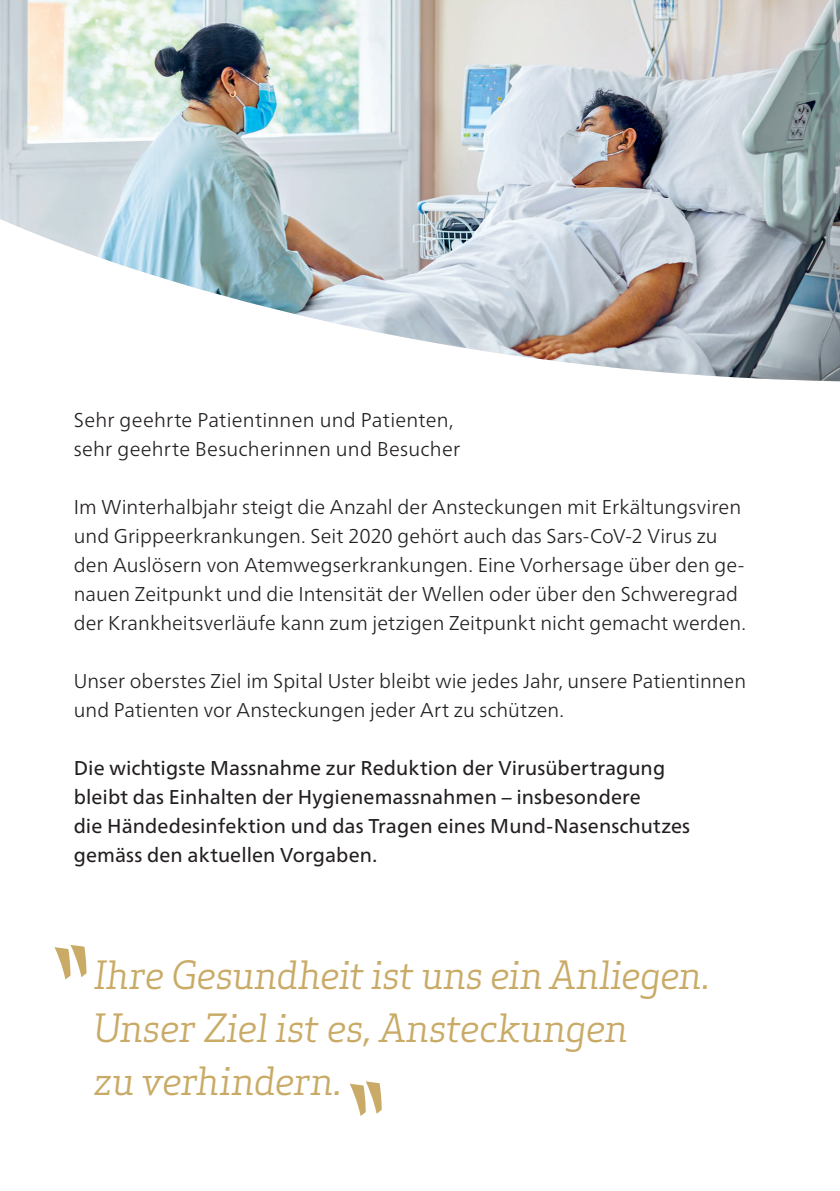
<style>
.page{position:relative;width:840px;height:1191px;background:#fff}
.page>*{position:absolute;margin:0;border:0;box-sizing:border-box;transform-origin:0 0}
.t1{font:italic 38px/53px "Apex Serif";letter-spacing:-.02em;color:#c9ab67}
.t2{font:300 20px/29px "Frutiger Neue LTW1 G";letter-spacing:.005em;color:#231f20}
.t3{font:20px/29px "Frutiger Neue LTW1 G";letter-spacing:.005em;color:#231f20}
</style>
<div class="page">
<svg style="left:349px;top:1081px;width:33px;height:35px"></svg>
<svg style="left:54px;top:945px;width:33px;height:34px"></svg>
<img style="left:0;top:0;width:839px;height:381px">
<p class="t2" style="left:74px;top:405px;width:388px">Sehr geehrte Patientinnen und Patienten, sehr geehrte Besucherinnen und Besucher</p>
<p class="t2" style="left:74px;top:492px;width:673px">Im Winterhalbjahr steigt die Anzahl der Ansteckungen mit Erkältungsviren und Grippeerkrankungen. Seit 2020 gehört auch das Sars-CoV-2 Virus zu den Auslösern von Atemwegserkrankungen. Eine Vorhersage über den ge&shy;nauen Zeitpunkt und die Intensität der Wellen oder über den Schweregrad der Krankheitsverläufe kann zum jetzigen Zeitpunkt nicht gemacht werden.</p>
<p class="t2" style="left:74px;top:666px;width:673px">Unser oberstes Ziel im Spital Uster bleibt wie jedes Jahr, unsere Patientinnen und Patienten vor Ansteckungen jeder Art zu schützen.</p>
<p class="t3" style="left:74px;top:753px;width:617px">Die wichtigste Massnahme zur Reduktion der Virusübertragung bleibt das Einhalten der Hygienemassnahmen – insbesondere<br>die Händedesinfektion und das Tragen eines Mund-Nasenschutzes gemäss den aktuellen Vorgaben.</p>
<h1 class="t1" style="left:93px;top:948px;width:617px">Ihre Gesundheit ist uns ein Anliegen.<br>Unser Ziel ist es, Ansteckungen<br>zu verhindern.</h1>
</div>
